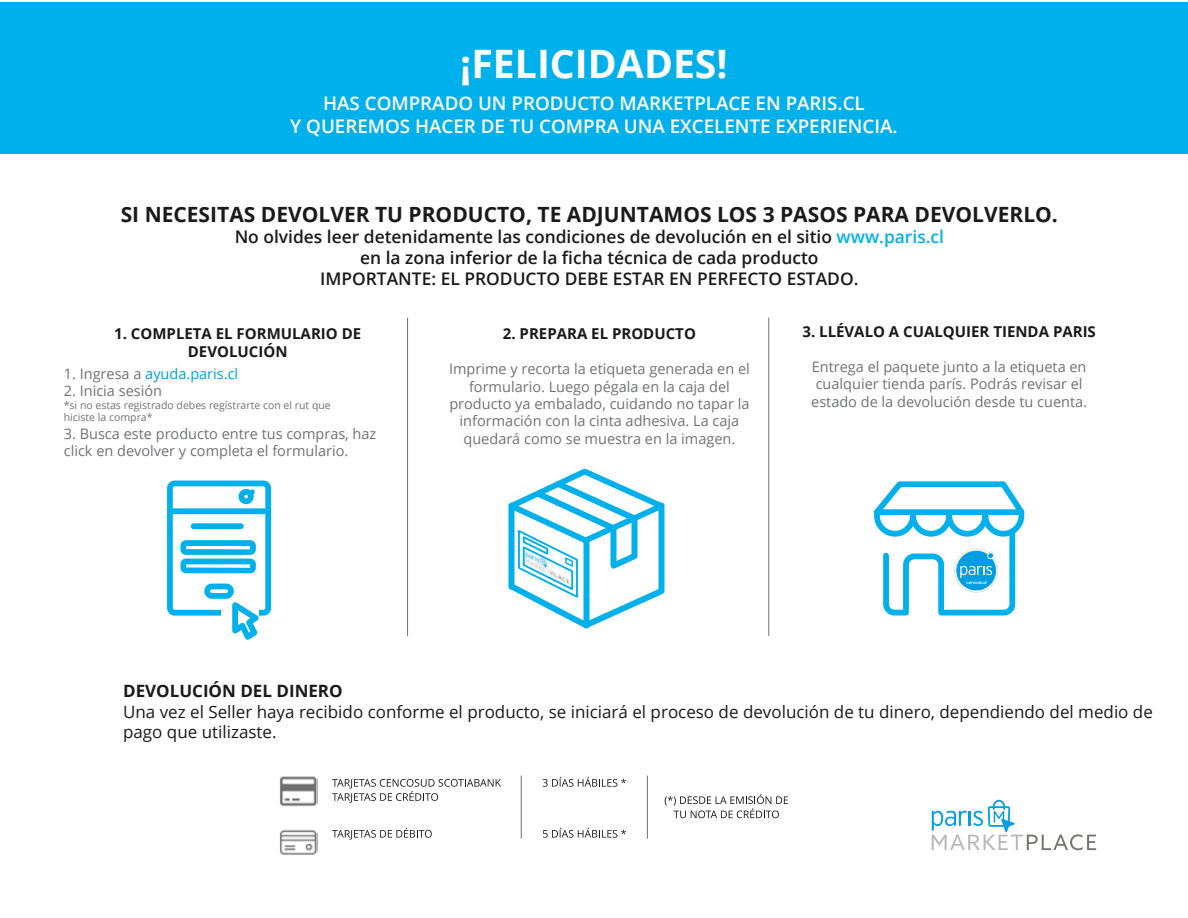
<style>
.page{position:relative;width:1188px;height:918px;background:#fff}
.page>*{position:absolute;margin:0;border:0;box-sizing:border-box;transform-origin:0 0}
.t1{font:700 39.15px "Open Sans";color:#fff}
.t2{font:700 21px "Open Sans";color:#1a1a1a}
.t3{font:600 18.75px/22.5px "Open Sans";color:#fff;text-align:center}
.t4{font:600 17.4px/20.9px "Open Sans";color:#1a1a1a;text-align:center}
.t5{font:16.95px/20.4px "Open Sans";color:#1a1a1a}
.t6{font:700 16.95px "Open Sans";color:#1a1a1a}
.t7{font:700 15px/18px "Open Sans";color:#1a1a1a;text-align:center}
.t8{font:14.55px/17.4px "Open Sans";color:#707173;text-align:center}
.t9{font:14.55px "Open Sans";color:#009ee0}
.t10{font:10.5px/12.6px "Open Sans";color:#707173}
.s1{color:#00b0eb}
.s2{color:#707173}
</style>
<div class="page">
<div style="left:0;top:2px;width:1188px;height:152px;background:#00b0eb"></div>
<hr style="left:407px;top:318px;width:1px;height:318px;background:#707070">
<hr style="left:769px;top:318px;width:1px;height:318px;background:#707070">
<svg style="left:167px;top:480px;width:105px;height:160px"></svg>
<svg style="left:332px;top:779px;width:169px;height:24px"></svg>
<svg style="left:332px;top:828px;width:100px;height:12px"></svg>
<svg style="left:543px;top:777px;width:83px;height:10px"></svg>
<svg style="left:543px;top:828px;width:83px;height:10px"></svg>
<hr style="left:521px;top:776px;width:1px;height:63px;background:#707070">
<hr style="left:647px;top:776px;width:1px;height:63px;background:#707070">
<svg style="left:665px;top:794px;width:123px;height:24px"></svg>
<svg style="left:508px;top:468px;width:157px;height:161px"></svg>
<div style="left:508px;top:506px;width:6px;height:80px;background:#00b0eb"></div>
<img style="left:280px;top:776px;width:38px;height:79px">
<svg style="left:874px;top:481px;width:151px;height:135px"></svg>
<svg style="left:932px;top:800px;width:164px;height:50px"></svg>
<h1 class="t1" style="left:460px;top:36px;width:269px">¡FELICIDADES!</h1>
<p class="t3" style="left:290px;top:92px;width:609px">HAS COMPRADO UN PRODUCTO MARKETPLACE EN PARIS.CL<br>Y QUEREMOS HACER DE TU COMPRA UNA EXCELENTE EXPERIENCIA.</p>
<h2 class="t2" style="left:121px;top:200px;width:939px">SI NECESITAS DEVOLVER TU PRODUCTO, TE ADJUNTAMOS LOS 3 PASOS PARA DEVOLVERLO.</h2>
<p class="t4" style="left:235px;top:226px;width:711px">No olvides leer detenidamente las condiciones de devolución en el sitio <span class="s1">www.paris.cl </span>en la zona inferior de la ficha técnica de cada producto<br>IMPORTANTE: EL PRODUCTO DEBE ESTAR EN PERFECTO ESTADO.</p>
<p class="t7" style="left:114px;top:325px;width:248px">1. COMPLETA EL FORMULARIO DE<br>DEVOLUCIÓN</p>
<p class="t7" style="left:503px;top:324px;width:195px">2. PREPARA EL PRODUCTO</p>
<p class="t8" style="left:449px;top:360px;width:302px">Imprime y recorta la etiqueta generada en el formulario. Luego pégala en la caja del producto ya embalado, cuidando no tapar la información con la cinta adhesiva. La caja quedará como se muestra en la imagen.</p>
<p class="t9" style="left:64px;top:364px;width:176px"><span class="s2">1. Ingresa a</span> ayuda.paris.cl</p>
<p class="t8" style="left:64px;top:382px;width:100px">2. Inicia sesión</p>
<p class="t10" style="left:64px;top:398px;width:268px">*si no estas registrado debes regístrarte con el rut que hiciste la compra*</p>
<p class="t8" style="left:64px;top:424px;width:314px;text-align:left">3. Busca este producto entre tus compras, haz click en devolver y completa el formulario.</p>
<p class="t7" style="left:802px;top:322px;width:295px">3. LLÉVALO A CUALQUIER TIENDA PARIS</p>
<p class="t8" style="left:811px;top:358px;width:277px">Entrega el paquete junto a la etiqueta en cualquier tienda parís. Podrás revisar el estado de la devolución desde tu cuenta.</p>
<p class="t6" style="left:123px;top:679px;width:221px">DEVOLUCIÓN DEL DINERO</p>
<p class="t5" style="left:123px;top:701px;width:1031px">Una vez el Seller haya recibido conforme el producto, se iniciará el proceso de devolución de tu dinero, dependiendo del medio de pago que utilizaste.</p>
</div>
